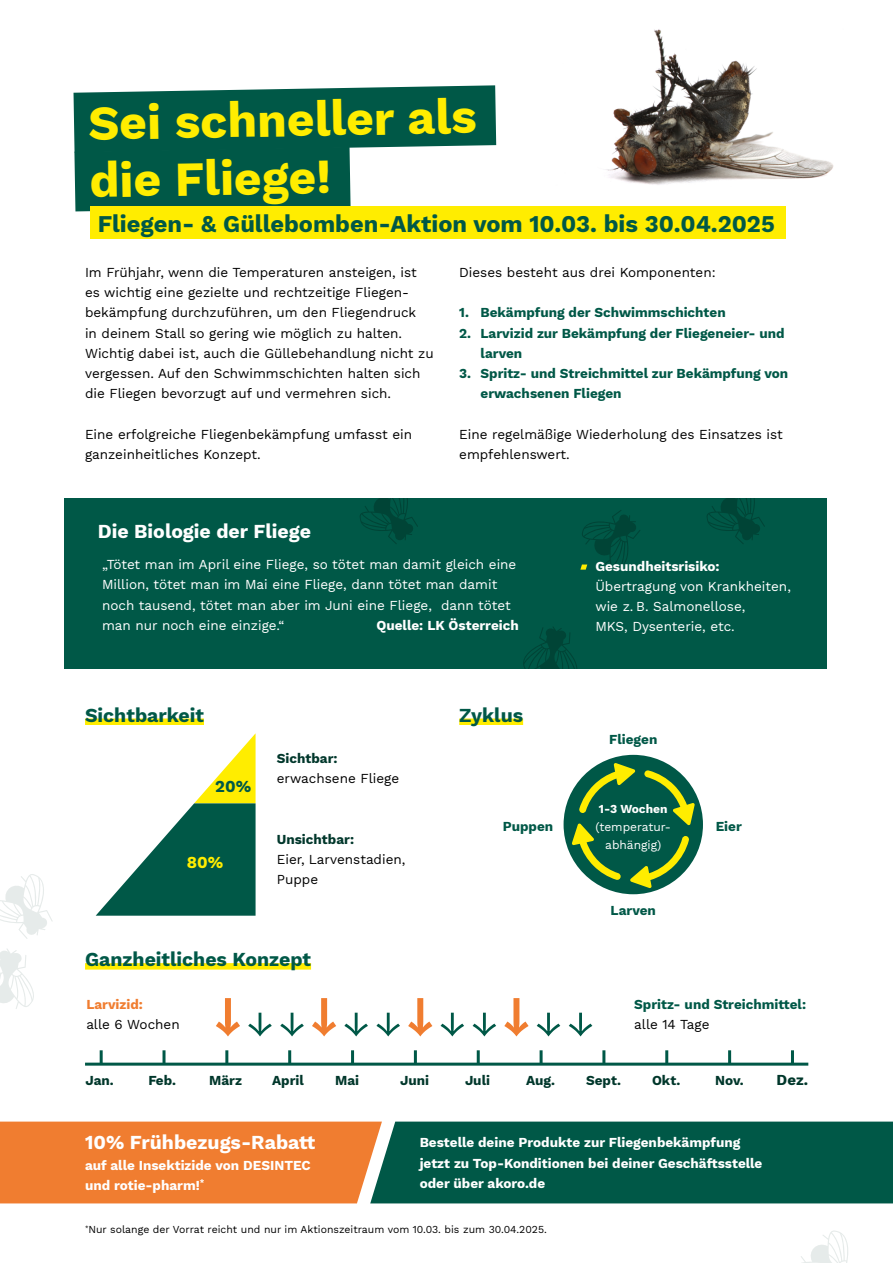
<style>
.page{position:relative;width:893px;height:1263px;background:#fff}
.page>*{position:absolute;margin:0;border:0;box-sizing:border-box;transform-origin:0 0}
.t1{font:700 48px/57.6px "Work Sans";color:#ffed00}
.t2{font:700 23.7px "Work Sans";color:#005847}
.t3{font:700 19.5px "Work Sans";color:#fff}
.t4{font:700 19.5px "Work Sans";color:#005847}
.t5{font:700 16.5px "Work Sans";color:#005847}
.t6{font:700 16.5px "Work Sans";color:#ffed00}
.t7{font:700 15px "Work Sans";color:#00372b}
.t8{font:13.5px/20.2px "Work Sans";color:#000}
.t9{font:13.5px/20.2px "Work Sans";color:#fff}
.t10{font:700 13.5px/20.2px "Work Sans";color:#fff}
.t11{font:700 13.5px/20.2px "Work Sans";color:#005847}
.t12{font:700 13.5px "Work Sans";color:#00372b}
.t13{font:700 13.5px "Work Sans";color:#f07d30}
.t14{font:12px/18px "Work Sans";color:#fff;text-align:center}
.t15{font:700 12px "Work Sans";color:#fff}
.t16{font:10.5px "Work Sans";color:#000}
</style>
<div class="page">
<svg style="left:0;top:949px;width:34px;height:60px"></svg>
<svg style="left:0;top:874px;width:53px;height:65px"></svg>
<svg style="left:801px;top:1230px;width:47px;height:33px"></svg>
<img style="left:606px;top:29px;width:228px;height:156px">
<div style="left:564px;top:755px;width:139px;height:139px;background:#005847;border-radius:50%"></div>
<svg style="left:644px;top:770px;width:51px;height:55px"></svg>
<svg style="left:579px;top:763px;width:57px;height:50px"></svg>
<svg style="left:572px;top:823px;width:49px;height:57px"></svg>
<svg style="left:630px;top:836px;width:59px;height:52px"></svg>
<hr style="left:87px;top:1063px;width:720px;height:3px;background:#005847">
<svg style="left:100px;top:1052px;width:3px;height:11px"></svg>
<svg style="left:728px;top:1052px;width:3px;height:11px"></svg>
<svg style="left:414px;top:1052px;width:3px;height:11px"></svg>
<svg style="left:665px;top:1052px;width:3px;height:11px"></svg>
<svg style="left:351px;top:1052px;width:3px;height:11px"></svg>
<svg style="left:602px;top:1052px;width:3px;height:11px"></svg>
<svg style="left:288px;top:1052px;width:3px;height:11px"></svg>
<svg style="left:540px;top:1052px;width:3px;height:11px"></svg>
<svg style="left:225px;top:1052px;width:3px;height:11px"></svg>
<svg style="left:477px;top:1052px;width:3px;height:11px"></svg>
<svg style="left:163px;top:1052px;width:3px;height:11px"></svg>
<svg style="left:312px;top:998px;width:24px;height:38px"></svg>
<svg style="left:216px;top:998px;width:24px;height:38px"></svg>
<svg style="left:408px;top:998px;width:24px;height:38px"></svg>
<svg style="left:504px;top:998px;width:25px;height:38px"></svg>
<svg style="left:344px;top:1013px;width:24px;height:23px"></svg>
<svg style="left:248px;top:1013px;width:24px;height:23px"></svg>
<svg style="left:441px;top:1013px;width:23px;height:23px"></svg>
<svg style="left:537px;top:1013px;width:23px;height:23px"></svg>
<svg style="left:376px;top:1013px;width:24px;height:23px"></svg>
<svg style="left:280px;top:1013px;width:24px;height:23px"></svg>
<svg style="left:473px;top:1013px;width:23px;height:23px"></svg>
<svg style="left:569px;top:1013px;width:23px;height:23px"></svg>
<div style="left:64px;top:498px;width:762px;height:170px;background:#005847"></div>
<svg style="left:96px;top:733px;width:160px;height:183px"></svg>
<svg style="left:0;top:1121px;width:893px;height:82px;background:#686a41"></svg>
<div style="left:85px;top:718px;width:119px;height:7px;background:#ffed00"></div>
<div style="left:459px;top:718px;width:64px;height:7px;background:#ffed00"></div>
<svg style="left:707px;top:498px;width:58px;height:46px"></svg>
<svg style="left:360px;top:498px;width:58px;height:46px"></svg>
<svg style="left:523px;top:627px;width:54px;height:41px"></svg>
<div style="left:85px;top:963px;width:226px;height:6px;background:#ffed00"></div>
<svg style="left:791px;top:1052px;width:3px;height:11px"></svg>
<svg style="left:74px;top:85px;width:422px;height:126px"></svg>
<div style="left:91px;top:207px;width:695px;height:32px;background:#ffed00"></div>
<svg style="left:580px;top:510px;width:60px;height:60px"></svg>
<h1 class="t1" style="left:88px;top:92px;width:390px;rotate:-1deg">Sei schneller als die Fliege!</h1>
<h2 class="t2" style="left:98px;top:206px;width:679px">Fliegen- &amp; Güllebomben-Aktion vom 10.03. bis 30.04.2025</h2>
<p class="t8" style="left:85px;top:261px;width:350px">Im Frühjahr, wenn die Temperaturen ansteigen, ist es wichtig eine gezielte und rechtzeitige Fliegen&shy;bekämpfung durchzuführen, um den Fliegendruck<br>in deinem Stall so gering wie möglich zu halten.<br>Wichtig dabei ist, auch die Güllebehandlung nicht zu vergessen. Auf den Schwimmschichten halten sich die Fliegen bevorzugt auf und vermehren sich.</p>
<p class="t8" style="left:85px;top:423px;width:329px">Eine erfolgreiche Fliegenbekämpfung umfasst ein ganzeinheitliches Konzept.</p>
<h3 class="t3" style="left:98px;top:516px;width:215px">Die Biologie der Fliege</h3>
<p class="t8" style="left:459px;top:261px;width:258px">Dieses besteht aus drei Komponenten:</p>
<p class="t11" style="left:459px;top:302px;width:268px">1. Bekämpfung der Schwimmschichten</p>
<p class="t11" style="left:480px;top:322px;width:306px;text-indent:-21px">2. Larvizid zur Bekämpfung der Fliegeneier- und larven</p>
<p class="t11" style="left:480px;top:363px;width:309px;text-indent:-21px">3. Spritz- und Streichmittel zur Bekämpfung von erwachsenen Fliegen</p>
<p class="t8" style="left:459px;top:423px;width:325px">Eine regelmäßige Wiederholung des Einsatzes ist empfehlenswert.</p>
<p class="t9" style="left:102px;top:554px;width:416px">„Tötet man im April eine Fliege, so tötet man damit gleich eine Million, tötet man im Mai eine Fliege, dann tötet man damit noch tausend, tötet man aber im Juni eine Fliege, dann tötet man nur noch eine einzige.“</p>
<p class="t10" style="left:376px;top:615px;width:144px">Quelle: LK Österreich</p>
<h3 class="t4" style="left:85px;top:700px;width:120px">Sichtbarkeit</h3>
<h3 class="t4" style="left:459px;top:700px;width:65px">Zyklus</h3>
<p class="t5" style="left:215px;top:774px;width:37px">20%</p>
<p class="t12" style="left:277px;top:748px;width:62px">Sichtbar:</p>
<p class="t8" style="left:277px;top:768px;width:124px">erwachsene Fliege</p>
<p class="t10" style="left:595px;top:555px;width:126px">Gesundheitsrisiko:</p>
<p class="t9" style="left:595px;top:576px;width:197px">Übertragung von Krankheiten, wie z. B. Salmonellose,<br>MKS, Dysenterie, etc.</p>
<p class="t11" style="left:609px;top:729px;width:50px">Fliegen</p>
<p class="t6" style="left:187px;top:850px;width:38px">80%</p>
<p class="t12" style="left:277px;top:829px;width:79px">Unsichtbar:</p>
<p class="t8" style="left:277px;top:849px;width:130px">Eier, Larvenstadien,<br>Puppe</p>
<h3 class="t4" style="left:85px;top:945px;width:228px">Ganzheitliches Konzept</h3>
<p class="t13" style="left:86px;top:994px;width:58px">Larvizid:</p>
<p class="t8" style="left:86px;top:1014px;width:95px">alle 6 Wochen</p>
<p class="t15" style="left:599px;top:800px;width:70px">1-3 Wochen</p>
<p class="t14" style="left:595px;top:817px;width:77px">(temperatur&shy;abhängig)</p>
<p class="t11" style="left:503px;top:816px;width:52px">Puppen</p>
<p class="t11" style="left:716px;top:816px;width:28px">Eier</p>
<p class="t11" style="left:611px;top:899px;width:47px">Larven</p>
<p class="t11" style="left:634px;top:993px;width:173px">Spritz- und Streichmittel:</p>
<p class="t8" style="left:634px;top:1014px;width:77px">alle 14 Tage</p>
<p class="t12" style="left:85px;top:1070px;width:30px">Jan.</p>
<p class="t12" style="left:148px;top:1070px;width:29px">Feb.</p>
<p class="t12" style="left:209px;top:1070px;width:34px">März</p>
<p class="t12" style="left:272px;top:1070px;width:33px">April</p>
<p class="t12" style="left:335px;top:1070px;width:26px">Mai</p>
<p class="t12" style="left:400px;top:1070px;width:30px">Juni</p>
<p class="t12" style="left:465px;top:1070px;width:26px">Juli</p>
<p class="t12" style="left:526px;top:1070px;width:30px">Aug.</p>
<p class="t12" style="left:586px;top:1070px;width:36px">Sept.</p>
<p class="t12" style="left:652px;top:1070px;width:30px">Okt.</p>
<p class="t12" style="left:715px;top:1070px;width:30px">Nov.</p>
<p class="t7" style="left:777px;top:1068px;width:33px">Dez.</p>
<h3 class="t3" style="left:85px;top:1128px;width:232px">10% Frühbezugs-Rabatt</h3>
<p class="t10" style="left:85px;top:1154px;width:227px">auf alle Insektizide von DESINTEC und rotie-pharm!<sup>*</sup></p>
<p class="t10" style="left:420px;top:1132px;width:344px">Bestelle deine Produkte zur Fliegenbekämpfung jetzt zu Top-Konditionen bei deiner Geschäftsstelle oder über akoro.de</p>
<p class="t16" style="left:85px;top:1222px;width:463px"><sup>*</sup>Nur solange der Vorrat reicht und nur im Aktionszeitraum vom 10.03. bis zum 30.04.2025.</p>
</div>
